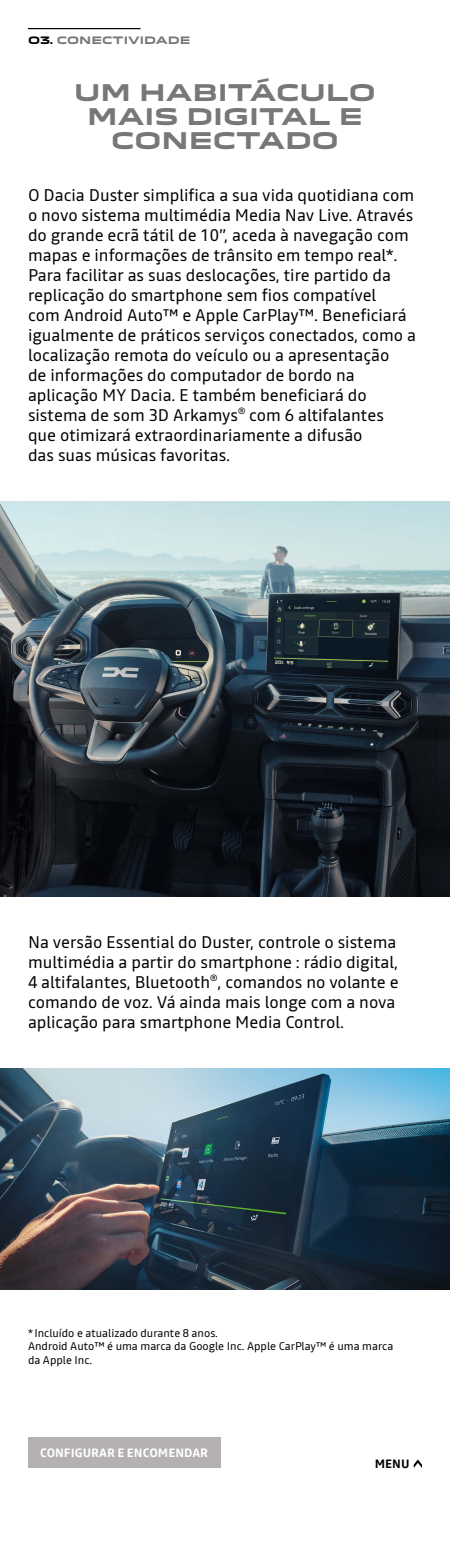
<style>
.page{position:relative;width:450px;height:1548px;background:#fff}
.page>*{position:absolute;margin:0;border:0;box-sizing:border-box;transform-origin:0 0}
.t1{font:700 22.4px/24.4px "Dacia Block Extended";color:#777;text-align:center}
.t2{font:16.8px/20px "Read";color:#000}
.t3{font:700 12px "Read";color:#fff}
.t4{font:700 12px "Read";color:#000}
.t5{font:11.2px/13.2px "Read";color:#000}
.t6{font:700 10px "Dacia Block Extended";color:#777}
.s1{color:#000}
</style>
<div class="page">
<img style="left:0;top:1068px;width:450px;height:221px">
<img style="left:0;top:501px;width:450px;height:395px">
<hr style="left:28px;top:28px;width:112px;height:1px;background:#000">
<div style="left:28px;top:1437px;width:192px;height:31px;background:#b5b1b0"></div>
<svg style="left:414px;top:1460px;width:8px;height:8px"></svg>
<p class="t6" style="left:28px;top:35px;width:164px"><span class="s1">O3.</span> CONECTIVIDADE</p>
<h1 class="t1" style="left:74px;top:81px;width:303px">UM HABITÁCULO<br>MAIS DIGITAL E<br>CONECTADO</h1>
<p class="t2" style="left:28px;top:185px;width:389px">O Dacia Duster simplifica a sua vida quotidiana com o novo sistema multimédia Media Nav Live. Através do grande ecrã tátil de 10”, aceda à navegação com mapas e informações de trânsito em tempo real*.<br>Para facilitar as suas deslocações, tire partido da replicação do smartphone sem fios compatível<br>com Android Auto™ e Apple CarPlay™. Beneficiará igualmente de práticos serviços conectados, como a localização remota do veículo ou a apresentação<br>de informações do computador de bordo na aplicação MY Dacia. E também beneficiará do sistema de som 3D Arkamys<sup>®</sup> com 6 altifalantes que otimizará extraordinariamente a difusão<br>das suas músicas favoritas.</p>
<p class="t2" style="left:28px;top:932px;width:372px">Na versão Essential do Duster, controle o sistema multimédia a partir do smartphone : rádio digital, 4 altifalantes, Bluetooth<sup>®</sup>, comandos no volante e comando de voz. Vá ainda mais longe com a nova aplicação para smartphone Media Control.</p>
<p class="t5" style="left:28px;top:1326px;width:367px">* Incluído e atualizado durante 8 anos.<br>Android Auto™ é uma marca da Google Inc. Apple CarPlay™ é uma marca da Apple Inc.</p>
<p class="t3" style="left:40px;top:1444px;width:170px">CONFIGURAR E ENCOMENDAR</p>
<p class="t4" style="left:375px;top:1455px;width:36px">MENU</p>
</div>
